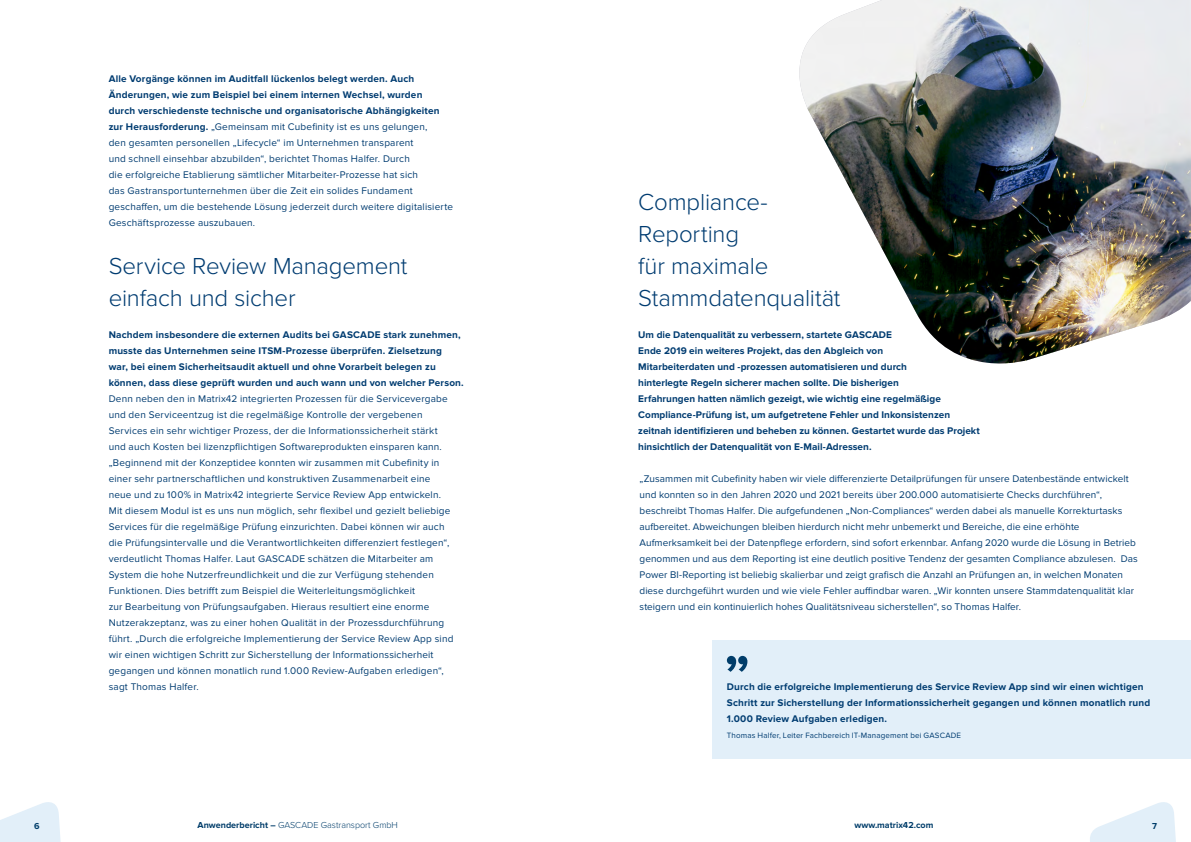
<style>
.page{position:relative;width:1191px;height:842px;background:#fff}
.page>*{position:absolute;margin:0;border:0;box-sizing:border-box;transform-origin:0 0}
.t1{font:300 24px/32px "Proxima Nova";letter-spacing:-.01em;color:#003c71}
.t2{font:10px/16px "Proxima Nova";letter-spacing:.015em;color:#003c71}
.t3{font:700 10px/16px "Proxima Nova";letter-spacing:.01em;color:#003c71}
.t4{font:300 9px "Proxima Nova";color:#003d6a}
.t5{font:700 9px "Proxima Nova";color:#003d6a}
.t6{font:8px "Proxima Nova";letter-spacing:.015em;color:#003c71}
.s1{font-weight:700}
</style>
<div class="page">
<svg style="left:0;top:802px;width:61px;height:40px"></svg>
<svg style="left:1090px;top:802px;width:86px;height:40px"></svg>
<img style="left:799px;top:0;width:392px;height:364px">
<div style="left:712px;top:640px;width:479px;height:118px;background:#e2eff9"></div>
<svg style="left:727px;top:656px;width:20px;height:16px"></svg>
<p class="t2" style="left:109px;top:71px;width:346px"><span class="s1">Alle Vorgänge können im Auditfall lückenlos belegt werden. Auch Änderungen, wie zum Beispiel bei einem internen Wechsel, wurden<br>durch verschiedenste technische und organisatorische Abhängigkeiten zur Herausforderung.</span> „Gemeinsam mit Cubefinity ist es uns gelungen,<br>den gesamten personellen „Lifecycle“ im Unternehmen transparent<br>und schnell einsehbar abzubilden“, berichtet Thomas Halfer. Durch<br>die erfolgreiche Etablierung sämtlicher Mitarbeiter-Prozesse hat sich<br>das Gastransportunternehmen über die Zeit ein solides Fundament geschaffen, um die bestehende Lösung jederzeit durch weitere digitalisierte Geschäftsprozesse auszubauen.</p>
<h1 class="t1" style="left:109px;top:249px;width:300px">Service Review Management einfach und sicher</h1>
<p class="t3" style="left:109px;top:327px;width:356px">Nachdem insbesondere die externen Audits bei GASCADE stark zunehmen, musste das Unternehmen seine ITSM-Prozesse überprüfen. Zielsetzung<br>war, bei einem Sicherheitsaudit aktuell und ohne Vorarbeit belegen zu können, dass diese geprüft wurden und auch wann und von welcher Person.</p>
<p class="t2" style="left:109px;top:391px;width:346px">Denn neben den in Matrix42 integrierten Prozessen für die Servicevergabe und den Serviceentzug ist die regelmäßige Kontrolle der vergebenen Services ein sehr wichtiger Prozess, der die Informationssicherheit stärkt und auch Kosten bei lizenzpflichtigen Softwareprodukten einsparen kann. „Beginnend mit der Konzeptidee konnten wir zusammen mit Cubefinity in einer sehr partnerschaftlichen und konstruktiven Zusammenarbeit eine neue und zu 100% in Matrix42 integrierte Service Review App entwickeln.<br>Mit diesem Modul ist es uns nun möglich, sehr flexibel und gezielt beliebige Services für die regelmäßige Prüfung einzurichten. Dabei können wir auch die Prüfungsintervalle und die Verantwortlichkeiten differenziert festlegen“, verdeutlicht Thomas Halfer. Laut GASCADE schätzen die Mitarbeiter am System die hohe Nutzerfreundlichkeit und die zur Verfügung stehenden Funktionen. Dies betrifft zum Beispiel die Weiterleitungsmöglichkeit<br>zur Bearbeitung von Prüfungsaufgaben. Hieraus resultiert eine enorme Nutzerakzeptanz, was zu einer hohen Qualität in der Prozessdurchführung führt. „Durch die erfolgreiche Implementierung der Service Review App sind wir einen wichtigen Schritt zur Sicherstellung der Informationssicherheit gegangen und können monatlich rund 1.000 Review-Aufgaben erledigen“, sagt Thomas Halfer.</p>
<h1 class="t1" style="left:638px;top:185px;width:204px">Compliance-<br>Reporting<br>für maximale<br>Stammdatenqualität</h1>
<p class="t3" style="left:638px;top:327px;width:343px">Um die Datenqualität zu verbessern, startete GASCADE<br>Ende 2019 ein weiteres Projekt, das den Abgleich von<br>Mitarbeiterdaten und -prozessen automatisieren und durch<br>hinterlegte Regeln sicherer machen sollte. Die bisherigen<br>Erfahrungen hatten nämlich gezeigt, wie wichtig eine regelmäßige Compliance-Prüfung ist, um aufgetretene Fehler und Inkonsistenzen zeitnah identifizieren und beheben zu können. Gestartet wurde das Projekt hinsichtlich der Datenqualität von E-Mail-Adressen.</p>
<p class="t2" style="left:639px;top:471px;width:500px">„Zusammen mit Cubefinity haben wir viele differenzierte Detailprüfungen für unsere Datenbestände entwickelt und konnten so in den Jahren 2020 und 2021 bereits über 200.000 automatisierte Checks durchführen“, beschreibt Thomas Halfer. Die aufgefundenen „Non-Compliances“ werden dabei als manuelle Korrekturtasks aufbereitet. Abweichungen bleiben hierdurch nicht mehr unbemerkt und Bereiche, die eine erhöhte Aufmerksamkeit bei der Datenpflege erfordern, sind sofort erkennbar. Anfang 2020 wurde die Lösung in Betrieb genommen und aus dem Reporting ist eine deutlich positive Tendenz der gesamten Compliance abzulesen. Das Power BI-Reporting ist beliebig skalierbar und zeigt grafisch die Anzahl an Prüfungen an, in welchen Monaten diese durchgeführt wurden und wie viele Fehler auffindbar waren. „Wir konnten unsere Stammdatenqualität klar steigern und ein kontinuierlich hohes Qualitätsniveau sicherstellen“, so Thomas Halfer.</p>
<p class="t3" style="left:727px;top:679px;width:425px">Durch die erfolgreiche Implementierung des Service Review App sind wir einen wichtigen<br>Schritt zur Sicherstellung der Informationssicherheit gegangen und können monatlich rund<br>1.000 Review Aufgaben erledigen.</p>
<p class="t6" style="left:727px;top:731px;width:236px">Thomas Halfer, Leiter Fachbereich IT-Management bei GASCADE</p>
<p class="t5" style="left:34px;top:820px;width:7px">6</p>
<p class="t4" style="left:197px;top:818px;width:202px"><span class="s1">Anwenderbericht –</span> GASCADE Gastransport GmbH</p>
<p class="t5" style="left:854px;top:820px;width:80px">www.matrix42.com</p>
<p class="t5" style="left:1152px;top:820px;width:6px">7</p>
</div>
